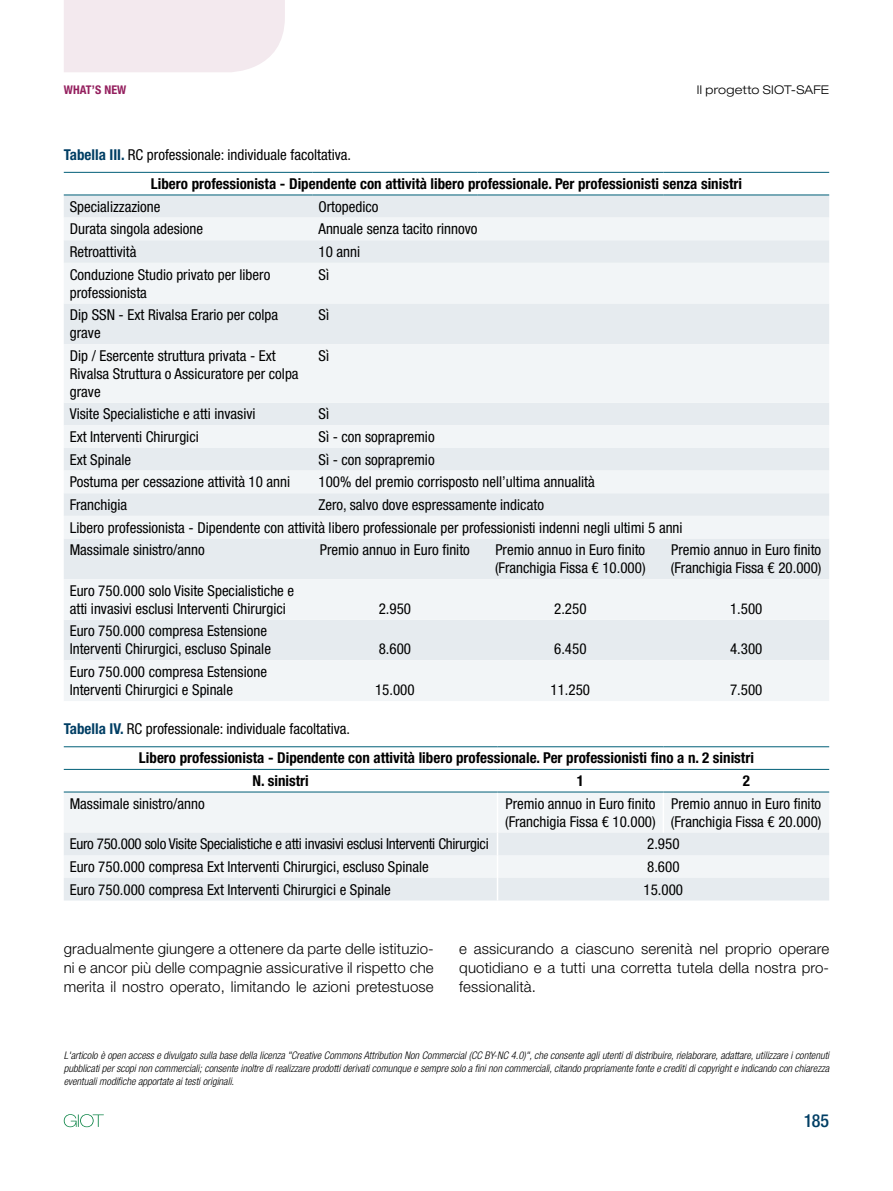
<style>
.page{position:relative;width:893px;height:1191px;background:#fff}
.page>*{position:absolute;margin:0;border:0;box-sizing:border-box;transform-origin:0 0}
.t1{font:500 condensed 18px "Helvetica Neue LT Std";color:#003e64}
.t2{font:condensed 15px/18px "Helvetica Neue LT Std";color:#000}
.t3{font:700 condensed 15px/29.4px "Helvetica Neue LT Std";color:#000}
.t4{font:300 15px/19px "Helvetica Neue LT Std";letter-spacing:.01em;color:#000;text-align:justify}
.t5{font:condensed 15px "Helvetica Neue LT Std";letter-spacing:-.02em;color:#000}
.t6{font:300 expanded 12px "Helvetica Neue LT Std";letter-spacing:.02em;color:#000}
.t7{font:700 condensed 12px "Helvetica Neue LT Std";letter-spacing:.01em;color:#941f5e}
.t8{font:italic 300 condensed 10.5px/12.8px "Helvetica Neue LT Std";color:#000;text-align:justify}
.s1{color:#003e64}
.s2{font-weight:400}
</style>
<div class="page">
<div style="left:64px;top:0;width:221px;height:72px;background:#f3e9ee"></div>
<svg style="left:64px;top:1114px;width:40px;height:13px"></svg>
<div style="left:64px;top:196px;width:765px;height:22px;background:#e6ebef"></div>
<svg style="left:64px;top:218px;width:765px;height:483px;fill:#f2f5f7"></svg>
<hr style="left:64px;top:172px;width:249px;height:1px;background:#005e77">
<hr style="left:313px;top:172px;width:164px;height:1px;background:#005e77">
<hr style="left:477px;top:172px;width:186px;height:1px;background:#005e77">
<hr style="left:663px;top:172px;width:166px;height:1px;background:#005e77">
<hr style="left:64px;top:195px;width:249px;height:1px;background:#005e77">
<hr style="left:313px;top:195px;width:164px;height:1px;background:#005e77">
<hr style="left:477px;top:195px;width:186px;height:1px;background:#005e77">
<hr style="left:663px;top:195px;width:166px;height:1px;background:#005e77">
<div style="left:64px;top:792px;width:765px;height:40px;background:#f2f5f7"></div>
<svg style="left:64px;top:832px;width:765px;height:68px;fill:#e6ebef"></svg>
<hr style="left:497px;top:792px;width:1px;height:40px;background:#fff">
<hr style="left:663px;top:792px;width:1px;height:40px;background:#fff">
<svg style="left:497px;top:832px;width:1px;height:68px"></svg>
<hr style="left:64px;top:746px;width:433px;height:1px;background:#005e77">
<hr style="left:497px;top:746px;width:166px;height:1px;background:#005e77">
<hr style="left:663px;top:746px;width:166px;height:1px;background:#005e77">
<hr style="left:64px;top:769px;width:433px;height:1px;background:#005e77">
<hr style="left:497px;top:769px;width:166px;height:1px;background:#005e77">
<hr style="left:663px;top:769px;width:166px;height:1px;background:#005e77">
<hr style="left:64px;top:791px;width:433px;height:1px;background:#005e77">
<hr style="left:497px;top:791px;width:166px;height:1px;background:#005e77">
<hr style="left:663px;top:791px;width:166px;height:1px;background:#005e77">
<p class="t7" style="left:64px;top:82px;width:64px">WHAT’S NEW</p>
<p class="t6" style="left:697px;top:82px;width:134px">Il progetto SIOT-SAFE</p>
<p class="t3" style="left:151px;top:139px;width:593px;text-indent:-87px"><span class="s1">Tabella III.</span> <span class="s2">RC professionale: individuale facoltativa.<br></span>Libero professionista - Dipendente con attività libero professionale. Per professionisti senza sinistri</p>
<p class="t2" style="left:70px;top:197px;width:92px">Specializzazione</p>
<p class="t2" style="left:318px;top:197px;width:61px">Ortopedico</p>
<p class="t2" style="left:70px;top:220px;width:135px">Durata singola adesione</p>
<p class="t2" style="left:318px;top:220px;width:161px">Annuale senza tacito rinnovo</p>
<p class="t2" style="left:70px;top:242px;width:68px">Retroattività</p>
<p class="t2" style="left:318px;top:242px;width:43px">10 anni</p>
<p class="t2" style="left:70px;top:265px;width:202px">Conduzione Studio privato per libero professionista</p>
<p class="t2" style="left:318px;top:265px;width:12px">Sì</p>
<p class="t2" style="left:70px;top:306px;width:210px">Dip SSN - Ext Rivalsa Erario per colpa grave</p>
<p class="t2" style="left:318px;top:306px;width:12px">Sì</p>
<p class="t2" style="left:70px;top:346px;width:230px">Dip / Esercente struttura privata - Ext<br>Rivalsa Struttura o Assicuratore per colpa grave</p>
<p class="t2" style="left:318px;top:346px;width:12px">Sì</p>
<p class="t2" style="left:70px;top:405px;width:187px">Visite Specialistiche e atti invasivi</p>
<p class="t2" style="left:318px;top:405px;width:12px">Sì</p>
<p class="t2" style="left:70px;top:428px;width:131px">Ext Interventi Chirurgici</p>
<p class="t2" style="left:318px;top:428px;width:118px">Sì - con soprapremio</p>
<p class="t2" style="left:70px;top:450px;width:63px">Ext Spinale</p>
<p class="t2" style="left:318px;top:450px;width:118px">Sì - con soprapremio</p>
<p class="t2" style="left:70px;top:473px;width:222px">Postuma per cessazione attività 10 anni</p>
<p class="t2" style="left:318px;top:473px;width:278px">100% del premio corrisposto nell’ultima annualità</p>
<p class="t2" style="left:70px;top:495px;width:59px">Franchigia</p>
<p class="t2" style="left:70px;top:493px;width:614px;line-height:22.6px;text-indent:249px">Zero, salvo dove espressamente indicato<br>Libero professionista - Dipendente con attività libero professionale per professionisti indenni negli ultimi 5 anni<br>Massimale sinistro/anno</p>
<p class="t2" style="left:320px;top:541px;width:151px">Premio annuo in Euro finito</p>
<p class="t2" style="left:495px;top:541px;width:152px">Premio annuo in Euro finito (Franchigia Fissa € 10.000)</p>
<p class="t2" style="left:671px;top:541px;width:152px">Premio annuo in Euro finito (Franchigia Fissa € 20.000)</p>
<p class="t2" style="left:70px;top:581px;width:226px">Euro 750.000 solo Visite Specialistiche e atti invasivi esclusi Interventi Chirurgici</p>
<p class="t2" style="left:70px;top:622px;width:203px">Euro 750.000 compresa Estensione<br>Interventi Chirurgici, escluso Spinale</p>
<p class="t2" style="left:379px;top:599px;width:34px">2.950</p>
<p class="t2" style="left:554px;top:599px;width:34px">2.250</p>
<p class="t2" style="left:730px;top:599px;width:34px">1.500</p>
<p class="t2" style="left:379px;top:640px;width:34px">8.600</p>
<p class="t2" style="left:554px;top:640px;width:34px">6.450</p>
<p class="t2" style="left:730px;top:640px;width:34px">4.300</p>
<p class="t2" style="left:70px;top:662px;width:199px">Euro 750.000 compresa Estensione<br>Interventi Chirurgici e Spinale</p>
<p class="t2" style="left:375px;top:680px;width:41px">15.000</p>
<p class="t2" style="left:550px;top:680px;width:41px">11.250</p>
<p class="t2" style="left:730px;top:680px;width:34px">7.500</p>
<p class="t3" style="left:139px;top:714px;width:616px;text-indent:-75px"><span class="s1">Tabella IV.</span> <span class="s2">RC professionale: individuale facoltativa.<br></span>Libero professionista - Dipendente con attività libero professionale. Per professionisti fino a n. 2 sinistri</p>
<p class="t3" style="left:252px;top:766px;width:58px">N. sinistri</p>
<p class="t3" style="left:577px;top:766px;width:9px">1</p>
<p class="t3" style="left:743px;top:766px;width:9px">2</p>
<p class="t2" style="left:70px;top:794px;width:136px">Massimale sinistro/anno</p>
<p class="t2" style="left:505px;top:794px;width:152px">Premio annuo in Euro finito (Franchigia Fissa € 10.000)</p>
<p class="t2" style="left:671px;top:794px;width:152px">Premio annuo in Euro finito (Franchigia Fissa € 20.000)</p>
<p class="t5" style="left:70px;top:835px;width:420px">Euro 750.000 solo Visite Specialistiche e atti invasivi esclusi Interventi Chirurgici</p>
<p class="t2" style="left:647px;top:835px;width:34px">2.950</p>
<p class="t2" style="left:70px;top:857px;width:361px">Euro 750.000 compresa Ext Interventi Chirurgici, escluso Spinale</p>
<p class="t2" style="left:647px;top:857px;width:34px">8.600</p>
<p class="t2" style="left:70px;top:880px;width:323px">Euro 750.000 compresa Ext Interventi Chirurgici e Spinale</p>
<p class="t2" style="left:643px;top:880px;width:41px">15.000</p>
<p class="t4" style="left:64px;top:938px;width:371px">gradualmente giungere a ottenere da parte delle istituzio&shy;ni e ancor più delle compagnie assicurative il rispetto che merita il nostro operato, limitando le azioni pretestuose</p>
<p class="t4" style="left:459px;top:938px;width:371px">e assicurando a ciascuno serenità nel proprio operare quotidiano e a tutti una corretta tutela della nostra pro&shy;fessionalità.</p>
<p class="t8" style="left:64px;top:1049px;width:767px">L'articolo è open access e divulgato sulla base della licenza "Creative Commons Attribution Non Commercial (CC BY-NC 4.0)", che consente agli utenti di distribuire, rielaborare, adattare, utilizzare i contenuti pubblicati per scopi non commerciali; consente inoltre di realizzare prodotti derivati comunque e sempre solo a fini non commerciali, citando propriamente fonte e crediti di copyright e indicando con chiarezza eventuali modifiche apportate ai testi originali.</p>
<p class="t1" style="left:804px;top:1110px;width:27px">185</p>
</div>
